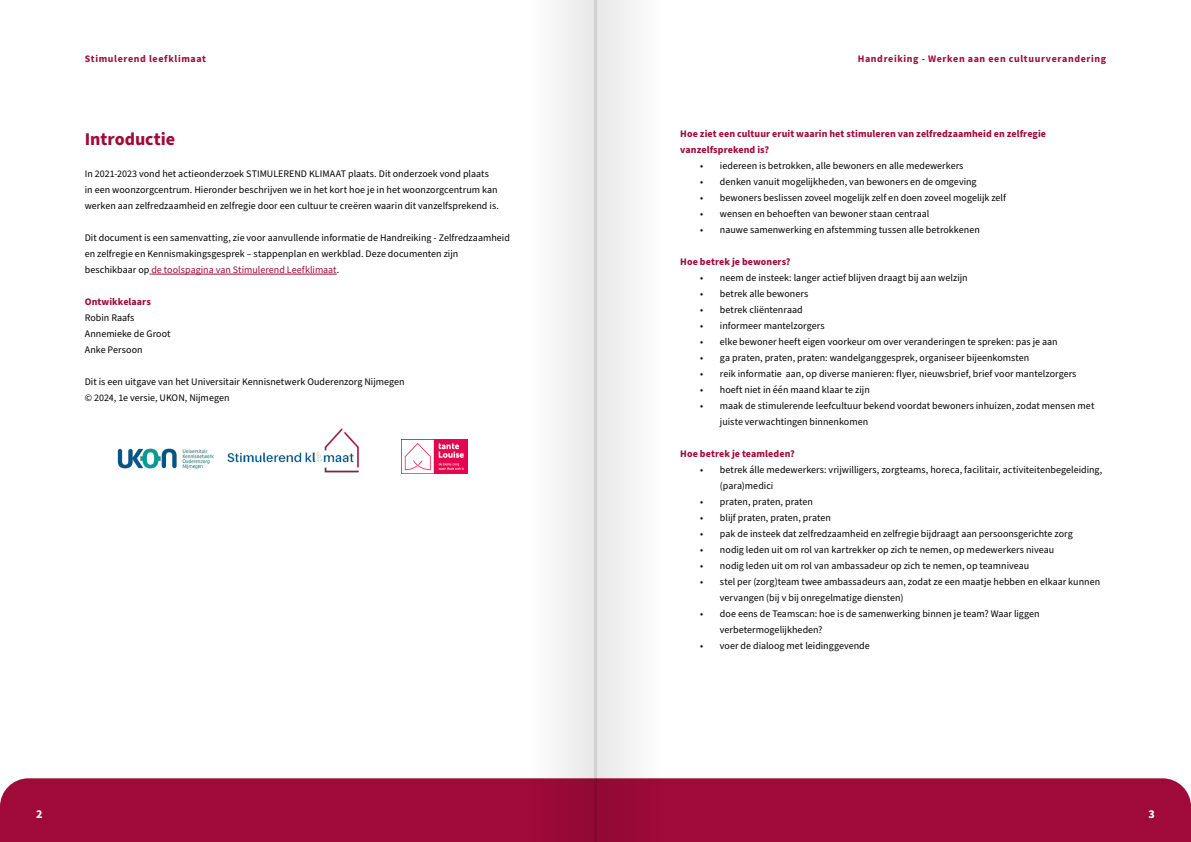
<style>
.page{position:relative;width:1191px;height:842px;background:#fff}
.page>*{position:absolute;margin:0;border:0;box-sizing:border-box;transform-origin:0 0}
.t1{font:700 18px "Source Sans Pro";color:#a00a3a}
.t2{font:700 12px "Source Sans Pro";color:#fff}
.t3{font:10px/16px "Source Sans Pro";letter-spacing:.005em;color:#000}
.t4{font:700 10px/16px "Source Sans Pro";letter-spacing:.005em;color:#a00a3a}
.t5{font:10px "Source Sans Variable";letter-spacing:.06em;color:#a00a3a}
.s1{color:#a00a3a}
</style>
<div class="page">
<div style="left:0;top:778px;width:1191px;height:64px;background:#a00a3a"></div>
<svg style="left:596px;top:0;width:67px;height:842px;fill:#f2f2f2"></svg>
<svg style="left:528px;top:0;width:68px;height:842px;fill:#f2f2f2"></svg>
<hr style="left:151px;top:274px;width:186px;height:1px;background:#a00a3a">
<img style="left:117px;top:448px;width:97px;height:21px">
<img style="left:227px;top:428px;width:132px;height:45px">
<img style="left:401px;top:440px;width:67px;height:33px">
<p class="t5" style="left:85px;top:52px;width:123px">Stimulerend leefklimaat</p>
<p class="t5" style="left:857px;top:52px;width:250px">Handreiking - Werken aan een cultuurverandering</p>
<h1 class="t1" style="left:85px;top:127px;width:92px">Introductie</h1>
<p class="t3" style="left:85px;top:166px;width:415px">In 2021-2023 vond het actieonderzoek STIMULEREND KLIMAAT plaats. Dit onderzoek vond plaats in een woonzorgcentrum. Hieronder beschrijven we in het kort hoe je in het woonzorgcentrum kan werken aan zelfredzaamheid en zelfregie door een cultuur te creëren waarin dit vanzelfsprekend is.</p>
<p class="t3" style="left:85px;top:230px;width:426px">Dit document is een samenvatting, zie voor aanvullende informatie de Handreiking - Zelfredzaamheid en zelfregie en Kennismakingsgesprek – stappenplan en werkblad. Deze documenten zijn beschikbaar op <span class="s1">de toolspagina van Stimulerend Leefklimaat</span>.</p>
<p class="t4" style="left:85px;top:294px;width:68px">Ontwikkelaars</p>
<p class="t3" style="left:85px;top:310px;width:87px">Robin Raafs<br>Annemieke de Groot<br>Anke Persoon</p>
<p class="t3" style="left:85px;top:374px;width:321px">Dit is een uitgave van het Universitair Kennisnetwerk Ouderenzorg Nijmegen © 2024, 1e versie, UKON, Nijmegen</p>
<p class="t4" style="left:680px;top:126px;width:367px">Hoe ziet een cultuur eruit waarin het stimuleren van zelfredzaamheid en zelfregie vanzelfsprekend is?</p>
<p class="t3" style="left:700px;top:158px;width:265px">• iedereen is betrokken, alle bewoners en alle medewerkers</p>
<p class="t3" style="left:700px;top:174px;width:278px">• denken vanuit mogelijkheden, van bewoners en de omgeving</p>
<p class="t3" style="left:700px;top:190px;width:307px">• bewoners beslissen zoveel mogelijk zelf en doen zoveel mogelijk zelf</p>
<p class="t3" style="left:700px;top:206px;width:231px">• wensen en behoeften van bewoner staan centraal</p>
<p class="t3" style="left:700px;top:222px;width:281px">• nauwe samenwerking en afstemming tussen alle betrokkenen</p>
<p class="t4" style="left:680px;top:254px;width:112px">Hoe betrek je bewoners?</p>
<p class="t3" style="left:700px;top:270px;width:269px">• neem de insteek: langer actief blijven draagt bij aan welzijn</p>
<p class="t3" style="left:700px;top:286px;width:110px">• betrek alle bewoners</p>
<p class="t3" style="left:700px;top:302px;width:104px">• betrek cliëntenraad</p>
<p class="t3" style="left:700px;top:318px;width:126px">• informeer mantelzorgers</p>
<p class="t3" style="left:700px;top:334px;width:359px">• elke bewoner heeft eigen voorkeur om over veranderingen te spreken: pas je aan</p>
<p class="t3" style="left:700px;top:350px;width:331px">• ga praten, praten, praten: wandelganggesprek, organiseer bijeenkomsten</p>
<p class="t3" style="left:700px;top:366px;width:378px">• reik informatie aan, op diverse manieren: flyer, nieuwsbrief, brief voor mantelzorgers</p>
<p class="t3" style="left:700px;top:382px;width:171px">• hoeft niet in één maand klaar te zijn</p>
<p class="t3" style="left:720px;top:398px;width:376px;text-indent:-20px">• maak de stimulerende leefcultuur bekend voordat bewoners inhuizen, zodat mensen met juiste verwachtingen binnenkomen</p>
<p class="t4" style="left:680px;top:446px;width:116px">Hoe betrek je teamleden?</p>
<p class="t3" style="left:720px;top:462px;width:384px;text-indent:-20px">• betrek álle medewerkers: vrijwilligers, zorgteams, horeca, facilitair, activiteitenbegeleiding, (para)medici</p>
<p class="t3" style="left:700px;top:494px;width:114px">• praten, praten, praten</p>
<p class="t3" style="left:700px;top:510px;width:132px">• blijf praten, praten, praten</p>
<p class="t3" style="left:700px;top:526px;width:374px">• pak de insteek dat zelfredzaamheid en zelfregie bijdraagt aan persoonsgerichte zorg</p>
<p class="t3" style="left:700px;top:542px;width:355px">• nodig leden uit om rol van kartrekker op zich te nemen, op medewerkers niveau</p>
<p class="t3" style="left:700px;top:558px;width:331px">• nodig leden uit om rol van ambassadeur op zich te nemen, op teamniveau</p>
<p class="t3" style="left:720px;top:574px;width:382px;text-indent:-20px">• stel per (zorg)team twee ambassadeurs aan, zodat ze een maatje hebben en elkaar kunnen vervangen (bij v bij onregelmatige diensten)</p>
<p class="t3" style="left:720px;top:606px;width:321px;text-indent:-20px">• doe eens de Teamscan: hoe is de samenwerking binnen je team? Waar liggen verbetermogelijkheden?</p>
<p class="t3" style="left:700px;top:638px;width:171px">• voer de dialoog met leidinggevende</p>
<p class="t2" style="left:36px;top:806px;width:8px">2</p>
<p class="t2" style="left:1148px;top:806px;width:8px">3</p>
</div>
